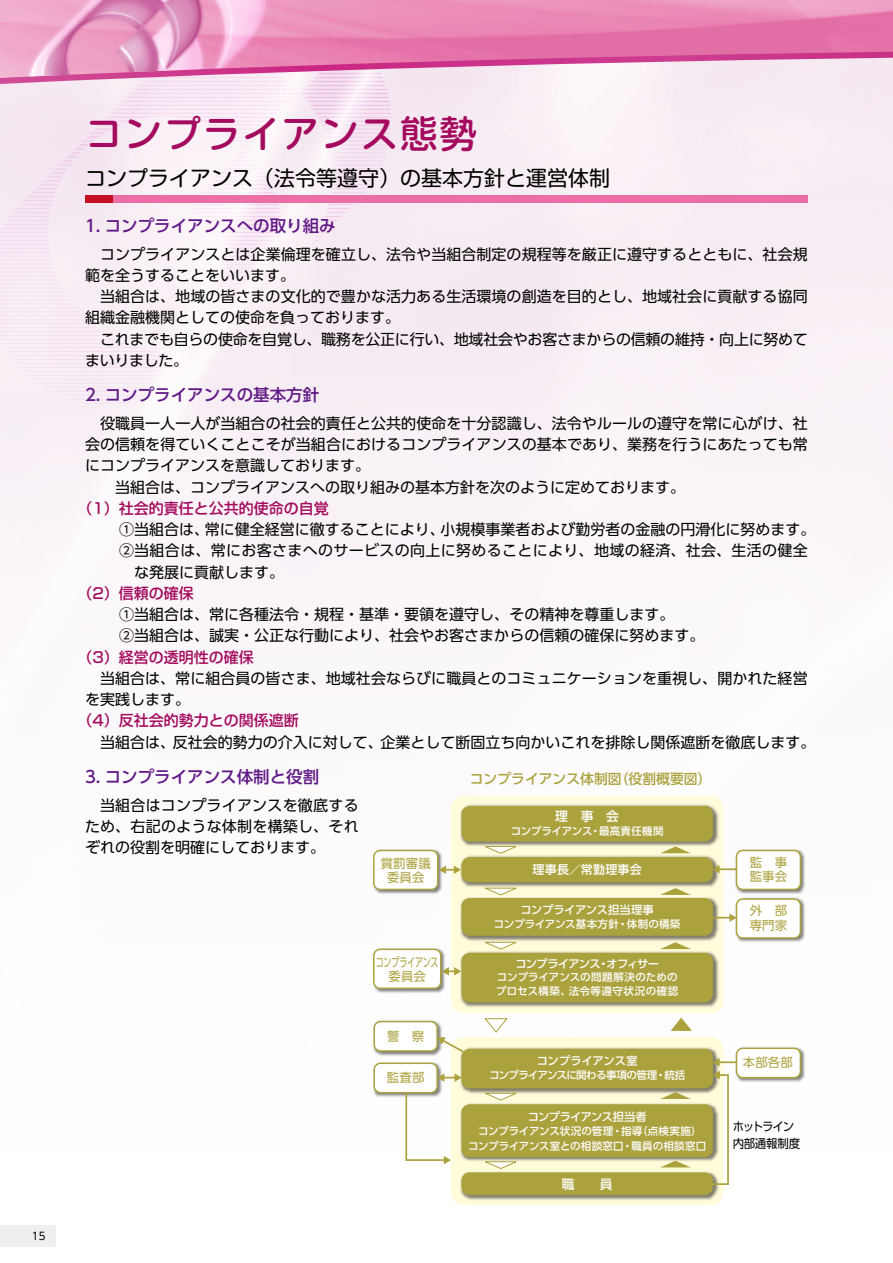
<style>
.page{position:relative;width:893px;height:1263px;background:#fff}
.page>*{position:absolute;margin:0;border:0;box-sizing:border-box;transform-origin:0 0}
.t1{font:500 37.5px "Soft Go Std";letter-spacing:.05em;color:#a40b5e}
.t2{font:21px "Soft Go Std";color:#000}
.t3{font:500 16.5px "UD Shin Go Pr 6 N";color:#601886}
.t4{font:15px/21.3px "UD Shin Go Pr 6 N";color:#000}
.t5{font:500 15px "Soft Go Std";color:#a40b5e}
.t6{font:15px "UD Shin Go Pr 6 N";letter-spacing:.025em;color:#000}
.t7{font:500 13.8px "UD Shin Go Pr 6 N";color:#aba23e}
.t8{font:500 12.75px "UD Shin Go Pr 6 N";color:#fff}
.t9{font:12.3px/14.2px "UD Shin Go Pr 6 N";letter-spacing:.01em;color:#aba23e}
.t10{font:12.3px/14.2px "UD Shin Go Pr 6 N";letter-spacing:-.025em;color:#aba23e;text-align:center;scale:.65 1}
.t11{font:12px/17px "UD Shin Go Pr 6 N";letter-spacing:-.055em;color:#000;scale:.95 1}
.t12{font:500 12px "UD Shin Go Pr 6 N";letter-spacing:.02em;color:#fff}
.t13{font:500 11.25px "UD Shin Go Pr 6 N";letter-spacing:-.065em;color:#fff}
.t14{font:500 11.25px "UD Shin Go Pr 6 N";letter-spacing:-.015em;color:#fff}
.t15{font:500 11.25px "UD Shin Go Pr 6 N";letter-spacing:-.035em;color:#fff}
.t16{font:500 11.25px "UD Shin Go Pr 6 N";letter-spacing:-.01em;color:#fff}
.t17{font:500 10.5px "UD Shin Go Pr 6 N";letter-spacing:-.005em;color:#fff}
.t18{font:500 10.5px/13.4px "UD Shin Go Pr 6 N";letter-spacing:.03em;color:#fff}
.t19{font:500 10.5px "UD Shin Go Pr 6 N";letter-spacing:-.06em;color:#fff}
.t20{font:10.5px "UD Shin Go Pr 6 N";color:#000}
</style>
<div class="page">
<div style="left:0;top:0;width:893px;height:1263px;background:linear-gradient(to right,#fbf6f9,#faf5f9)"></div>
<svg style="left:0;top:79px;width:893px;height:6px"></svg>
<img style="left:0;top:0;width:893px;height:79px">
<img style="left:18px;top:0;width:255px;height:79px">
<img style="left:34px;top:0;width:172px;height:76px">
<div style="left:85px;top:195px;width:723px;height:8px;background:#eb6ea5"></div>
<div style="left:85px;top:195px;width:28px;height:8px;background:#c30e23"></div>
<div style="left:451px;top:796px;width:272px;height:217px;background:#fffcdb;border-radius:13px"></div>
<div style="left:451px;top:1037px;width:272px;height:168px;background:#fffcdb;border-radius:13px"></div>
<img style="left:460px;top:804px;width:259px;height:42px">
<div style="left:461px;top:806px;width:252px;height:35px;background:#aba23e;border-radius:8px"></div>
<img style="left:460px;top:897px;width:259px;height:44px">
<div style="left:461px;top:898px;width:252px;height:38px;background:#aba23e;border-radius:8px"></div>
<img style="left:460px;top:855px;width:259px;height:32px">
<div style="left:461px;top:857px;width:252px;height:25px;background:#aba23e;border-radius:8px"></div>
<img style="left:460px;top:951px;width:259px;height:56px">
<div style="left:461px;top:953px;width:252px;height:49px;background:#aba23e;border-radius:8px"></div>
<img style="left:460px;top:1047px;width:259px;height:47px">
<div style="left:461px;top:1049px;width:252px;height:39px;background:#aba23e;border-radius:8px"></div>
<img style="left:460px;top:1103px;width:251px;height:58px">
<div style="left:461px;top:1104px;width:252px;height:53px;background:#aba23e;border-radius:8px"></div>
<img style="left:460px;top:1172px;width:259px;height:31px">
<div style="left:461px;top:1172px;width:252px;height:23px;background:#aba23e;border-radius:8px"></div>
<svg style="left:661px;top:846px;width:29px;height:7px"></svg>
<svg style="left:660px;top:888px;width:31px;height:7px"></svg>
<svg style="left:660px;top:942px;width:31px;height:7px"></svg>
<svg style="left:660px;top:1092px;width:31px;height:7px"></svg>
<svg style="left:661px;top:1161px;width:29px;height:6px"></svg>
<svg style="left:671px;top:1017px;width:21px;height:14px"></svg>
<img style="left:734px;top:1047px;width:74px;height:37px">
<div style="left:736px;top:1048px;width:64px;height:30px;background:#fff;border-radius:6px"></div>
<img style="left:734px;top:849px;width:74px;height:96px">
<div style="left:736px;top:899px;width:64px;height:39px;background:#fff;border-radius:6px"></div>
<div style="left:736px;top:850px;width:64px;height:39px;background:#fff;border-radius:6px"></div>
<img style="left:373px;top:1062px;width:72px;height:37px">
<div style="left:374px;top:1063px;width:63px;height:30px;background:#fff;border-radius:6px"></div>
<img style="left:373px;top:1020px;width:72px;height:39px">
<div style="left:374px;top:1021px;width:63px;height:30px;background:#fff;border-radius:6px"></div>
<img style="left:371px;top:849px;width:74px;height:48px">
<div style="left:374px;top:850px;width:64px;height:39px;background:#fff;border-radius:6px"></div>
<img style="left:371px;top:948px;width:77px;height:48px">
<div style="left:374px;top:949px;width:67px;height:39px;background:#fff;border-radius:6px"></div>
<div style="left:373px;top:850px;width:65px;height:40px;border:1px solid #aba23e;border-radius:6px"></div>
<div style="left:736px;top:850px;width:65px;height:40px;border:1px solid #aba23e;border-radius:6px"></div>
<div style="left:373px;top:948px;width:68px;height:41px;border:1px solid #aba23e;border-radius:6px"></div>
<div style="left:736px;top:898px;width:65px;height:41px;border:1px solid #aba23e;border-radius:6px"></div>
<svg style="left:481px;top:845px;width:36px;height:9px"></svg>
<svg style="left:485px;top:887px;width:32px;height:9px"></svg>
<svg style="left:485px;top:941px;width:32px;height:9px"></svg>
<svg style="left:481px;top:1092px;width:36px;height:9px"></svg>
<svg style="left:485px;top:1161px;width:32px;height:8px"></svg>
<svg style="left:484px;top:1017px;width:24px;height:16px"></svg>
<svg style="left:439px;top:865px;width:22px;height:9px"></svg>
<svg style="left:442px;top:967px;width:19px;height:8px"></svg>
<svg style="left:713px;top:865px;width:23px;height:8px"></svg>
<div style="left:736px;top:1047px;width:65px;height:31px;border:1px solid #aba23e;border-radius:6px"></div>
<svg style="left:713px;top:913px;width:24px;height:9px"></svg>
<svg style="left:438px;top:1073px;width:24px;height:9px"></svg>
<svg style="left:405px;top:1091px;width:46px;height:73px"></svg>
<svg style="left:711px;top:1058px;width:25px;height:128px"></svg>
<div style="left:373px;top:1062px;width:65px;height:31px;border:1px solid #aba23e;border-radius:6px"></div>
<div style="left:373px;top:1021px;width:65px;height:31px;border:1px solid #aba23e;border-radius:6px"></div>
<svg style="left:437px;top:1037px;width:29px;height:17px"></svg>
<div style="left:0;top:1225px;width:56px;height:21px;background:#efefef"></div>
<p class="t20" style="left:32px;top:1228px;width:15px">15</p>
<h1 class="t1" style="left:85px;top:107px;width:393px">コンプライアンス態勢</h1>
<h2 class="t2" style="left:85px;top:164px;width:526px">コンプライアンス（法令等遵守）の基本方針と運営体制</h2>
<p class="t3" style="left:85px;top:212px;width:252px">1. コンプライアンスへの取り組み</p>
<p class="t4" style="left:85px;top:243px;width:724px;text-indent:15px">コンプライアンスとは企業倫理を確立し、法令や当組合制定の規程等を厳正に遵守するとともに、社会規範を全うすることをいいます。</p>
<p class="t4" style="left:85px;top:285px;width:724px;text-indent:15px">当組合は、地域の皆さまの文化的で豊かな活力ある生活環境の創造を目的とし、地域社会に貢献する協同組織金融機関としての使命を負っております。</p>
<p class="t4" style="left:85px;top:328px;width:724px;text-indent:15px">これまでも自らの使命を自覚し、職務を公正に行い、地域社会やお客さまからの信頼の維持・向上に努めてまいりました。</p>
<p class="t3" style="left:85px;top:382px;width:236px">2. コンプライアンスの基本方針</p>
<p class="t4" style="left:100px;top:412px;width:709px">役職員一人一人が当組合の社会的責任と公共的使命を十分認識し、法令やルールの遵守を常に心がけ、社</p>
<p class="t4" style="left:85px;top:433px;width:724px">会の信頼を得ていくことこそが当組合におけるコンプライアンスの基本であり、業務を行うにあたっても常</p>
<p class="t4" style="left:85px;top:454px;width:286px">にコンプライアンスを意識しております。</p>
<p class="t4" style="left:100px;top:476px;width:586px">　当組合は、コンプライアンスへの取り組みの基本方針を次のように定めております。</p>
<p class="t5" style="left:78px;top:497px;width:253px">（1）社会的責任と公共的使命の自覚</p>
<p class="t4" style="left:119px;top:518px;width:698px">①当組合は、常に健全経営に徹することにより、小規模事業者および勤労者の金融の円滑化に努めます。</p>
<p class="t6" style="left:119px;top:538px;width:690px">②当組合は、常にお客さまへのサービスの向上に努めることにより、地域の経済、社会、生活の健全</p>
<p class="t4" style="left:134px;top:561px;width:151px">な発展に貢献します。</p>
<p class="t5" style="left:78px;top:582px;width:118px">（2）信頼の確保</p>
<p class="t4" style="left:119px;top:603px;width:587px">①当組合は、常に各種法令・規程・基準・要領を遵守し、その精神を尊重します。<br>②当組合は、誠実・公正な行動により、社会やお客さまからの信頼の確保に努めます。</p>
<p class="t5" style="left:78px;top:646px;width:178px">（3）経営の透明性の確保</p>
<p class="t4" style="left:85px;top:667px;width:724px;text-indent:15px">当組合は、常に組合員の皆さま、地域社会ならびに職員とのコミュニケーションを重視し、開かれた経営を実践します。</p>
<p class="t5" style="left:78px;top:710px;width:223px">（4）反社会的勢力との関係遮断</p>
<p class="t4" style="left:100px;top:731px;width:717px">当組合は、反社会的勢力の介入に対して、企業として断固立ち向かいこれを排除し関係遮断を徹底します。</p>
<p class="t3" style="left:85px;top:763px;width:236px">3. コンプライアンス体制と役割</p>
<p class="t4" style="left:85px;top:794px;width:275px;text-align:justify;text-indent:15px">当組合はコンプライアンスを徹底するため、右記のような体制を構築し、それぞれの役割を明確にしております。</p>
<p class="t7" style="left:470px;top:768px;width:243px">コンプライアンス体制図（役割概要図）</p>
<p class="t8" style="left:555px;top:806px;width:65px">理　事　会</p>
<p class="t17" style="left:511px;top:823px;width:154px">コンプライアンス・最高責任機関</p>
<p class="t9" style="left:381px;top:856px;width:52px;text-align:center">賞罰審議委員会</p>
<p class="t9" style="left:750px;top:855px;width:39px">監　事監事会</p>
<p class="t9" style="left:750px;top:903px;width:39px">外　部専門家</p>
<p class="t12" style="left:532px;top:860px;width:111px">理事長／常勤理事会</p>
<p class="t14" style="left:521px;top:901px;width:135px">コンプライアンス担当理事</p>
<p class="t17" style="left:494px;top:915px;width:188px">コンプライアンス基本方針・体制の構築</p>
<p class="t10" style="left:376px;top:954px;width:98px">コンプライアンス委員会</p>
<p class="t9" style="left:387px;top:1028px;width:39px">警　察</p>
<p class="t9" style="left:387px;top:1070px;width:39px">監査部</p>
<p class="t13" style="left:515px;top:955px;width:145px">コンプライアンス・オフィサー</p>
<p class="t18" style="left:496px;top:970px;width:184px">コンプライアンスの問題解決のためのプロセス構築、法令等遵守状況の確認</p>
<p class="t16" style="left:537px;top:1052px;width:102px">コンプライアンス室</p>
<p class="t19" style="left:489px;top:1067px;width:197px">コンプライアンスに関わる事項の管理・統括</p>
<p class="t15" style="left:528px;top:1107px;width:120px">コンプライアンス担当者</p>
<p class="t17" style="left:478px;top:1123px;width:225px">コンプライアンス状況の管理・指導（点検実施）</p>
<p class="t17" style="left:468px;top:1138px;width:240px">コンプライアンス室との相談窓口・職員の相談窓口</p>
<p class="t8" style="left:562px;top:1173px;width:52px">職　　員</p>
<p class="t9" style="left:743px;top:1055px;width:52px">本部各部</p>
<p class="t11" style="left:733px;top:1117px;width:73px">ホットライン内部通報制度</p>
</div>
